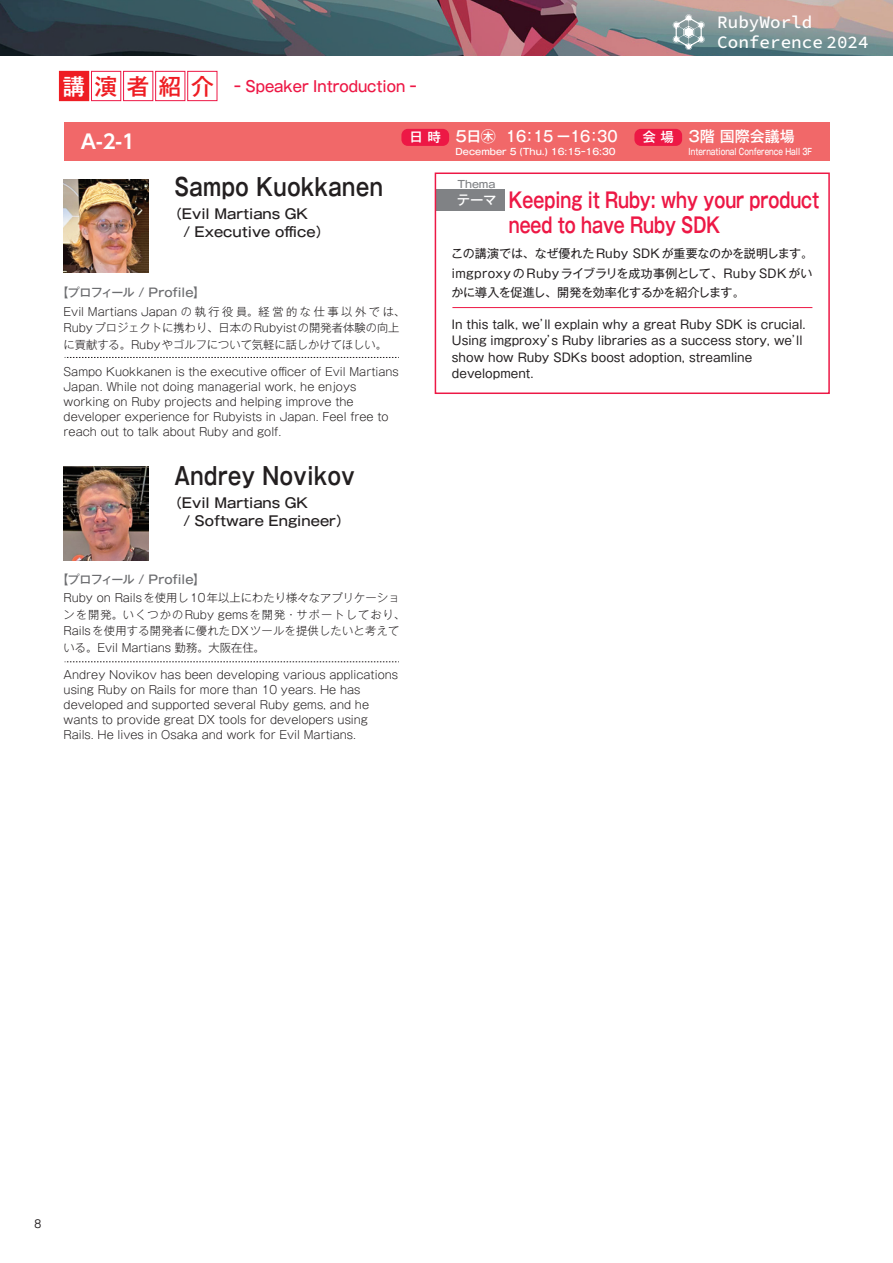
<style>
.page{position:relative;width:893px;height:1263px;background:#fff}
.page>*{position:absolute;margin:0;border:0;box-sizing:border-box;transform-origin:0 0}
.t1{font:700 24px "Gothic MB101 Pro De";letter-spacing:.03em;color:#231f20;scale:.8 1}
.t2{font:700 21px/25.5px "Gothic MB101 Pro De";color:#ed1845;scale:.76 1}
.t3{font:700 19.5px "UD Shin Go Pr 6 N De";color:#fff}
.t4{font:200 17.55px/20.2px "Source Code Roman";color:#fff}
.t5{font:500 15px "Gothic MB101 Pr 6";color:#ed1845;scale:.9 1}
.t6{font:500 15px "Gothic MB101 Pro";color:#fff}
.t7{font:500 13.5px/18px "Gothic MB101 Pro";color:#231f20}
.t8{font:500 13.5px "Gothic MB101 Pro";color:#fff}
.t9{font:12.75px "MOG Romaji A";color:#231f20}
.t10{font:12px/16.5px "Gothic MB101 Pro";color:#231f20;text-align:justify}
.t11{font:500 12px "Gothic MB101 Pro";letter-spacing:-.03em;color:#6c6d70}
.t12{font:300 11.25px/15px "Gothic MB101 Pro";color:#231f20}
.t13{font:500 10.2px "Gothic MB101 Pro";letter-spacing:-.01em;color:#808285}
.t14{font:500 9px "Gothic MB101 Pro";color:#fff;scale:.75 1}
.t15{font:500 9px "Gothic MB101 Pro";color:#fff}
.s1{font-family:"Gothic MB101 Pro";font-size:22.5px;color:#fff}
.s2{font-family:"Gothic MB101 Pro";font-size:22.5px;color:#ee1d23}
.s3{font-size:13.5px}
</style>
<div class="page">
<div style="left:64px;top:122px;width:765px;height:38px;background:#f16869"></div>
<div style="left:59px;top:71px;width:30px;height:30px;background:#ee1d23"></div>
<div style="left:91px;top:71px;width:30px;height:30px;border:1px solid #ed1845"></div>
<div style="left:123px;top:71px;width:30px;height:30px;border:1px solid #ed1845"></div>
<div style="left:155px;top:71px;width:30px;height:30px;border:1px solid #ed1845"></div>
<div style="left:187px;top:71px;width:30px;height:30px;border:1px solid #ed1845"></div>
<div style="left:435px;top:189px;width:70px;height:21px;background:#808285"></div>
<div style="left:435px;top:172px;width:395px;height:222px;border:2px solid #ed1845"></div>
<svg style="left:65px;top:357px;width:334px;height:1px"></svg>
<div style="left:634px;top:129px;width:48px;height:17px;background:#ed1845;border-radius:6px"></div>
<div style="left:401px;top:129px;width:48px;height:17px;background:#ed1845;border-radius:6px"></div>
<hr style="left:452px;top:307px;width:360px;height:1px;background:#ed1845">
<img style="left:64px;top:179px;width:85px;height:94px">
<img style="left:64px;top:467px;width:85px;height:93px">
<svg style="left:65px;top:661px;width:334px;height:1px"></svg>
<img style="left:0;top:0;width:893px;height:55px">
<svg style="left:673px;top:14px;width:32px;height:36px"></svg>
<h3 class="t5" style="left:63px;top:74px;width:395px"><span class="s1">講</span><span class="s2">演者紹介</span> ｰ Speaker Introduction ｰ</h3>
<h3 class="t4" style="left:717px;top:13px;width:153px">RubyWorld<br>Conference 2024</h3>
<p class="t8" style="left:409px;top:126px;width:33px">日 時</p>
<h3 class="t6" style="left:642px;top:124px;width:154px"><span class="s3">会 場</span> 3階 国際会議場</h3>
<p class="t15" style="left:455px;top:144px;width:162px">December 5 (Thu.) 16:15ｰ16:30</p>
<p class="t14" style="left:689px;top:144px;width:166px">International Conference Hall 3F</p>
<h3 class="t3" style="left:81px;top:126px;width:56px">A-2-1</h3>
<h3 class="t6" style="left:455px;top:124px;width:164px">5日㊍ 16：15 ー16：30</h3>
<h1 class="t1" style="left:174px;top:167px;width:262px">Sampo Kuokkanen</h1>
<p class="t7" style="left:183px;top:203px;width:147px;text-indent:-15px">（Evil Martians GK<br>/ Executive office）</p>
<p class="t13" style="left:457px;top:175px;width:39px">Thema</p>
<h2 class="t2" style="left:509px;top:185px;width:410px">Keeping it Ruby: why your product need to have Ruby SDK</h2>
<p class="t8" style="left:457px;top:189px;width:41px">テーマ</p>
<p class="t11" style="left:56px;top:283px;width:150px">【プロフィール / Profile】</p>
<p class="t12" style="left:64px;top:301px;width:343px;line-height:16.5px">Evil Martians Japan の執行役員。経営的な仕事以外では、<br>Rubyプロジェクトに携わり、日本のRubyistの開発者体験の向上に貢献する。Rubyやゴルフについて気軽に話しかけてほしい。</p>
<p class="t12" style="left:64px;top:362px;width:337px">Sampo Kuokkanen is the executive officer of Evil Martians Japan. While not doing managerial work, he enjoys working on Ruby projects and helping improve the developer experience for Rubyists in Japan. Feel free to reach out to talk about Ruby and golf.</p>
<h1 class="t1" style="left:174px;top:456px;width:227px">Andrey Novikov</h1>
<p class="t7" style="left:183px;top:492px;width:168px;text-indent:-15px">（Evil Martians GK<br>/ Software Engineer）</p>
<p class="t11" style="left:56px;top:570px;width:150px">【プロフィール / Profile】</p>
<p class="t12" style="left:64px;top:588px;width:343px;line-height:16.5px">Ruby on Railsを使用し10年以上にわたり様々なアプリケーションを開発。いくつかのRuby gemsを開発・サポートしており、Railsを使用する開発者に優れたDXツールを提供したいと考えている。Evil Martians 勤務。大阪在住。</p>
<p class="t12" style="left:64px;top:666px;width:336px">Andrey Novikov has been developing various applications using Ruby on Rails for more than 10 years. He has developed and supported several Ruby gems, and he wants to provide great DX tools for developers using Rails. He lives in Osaka and work for Evil Martians.</p>
<p class="t10" style="left:451px;top:242px;width:364px;line-height:19.5px">この講演では、なぜ優れたRuby SDKが重要なのかを説明します。imgproxyのRubyライブラリを成功事例として、Ruby SDKがいかに導入を促進し、開発を効率化するかを紹介します。</p>
<p class="t10" style="left:452px;top:314px;width:355px;text-align:left">In this talk, we’ll explain why a great Ruby SDK is crucial.<br>Using imgproxy’s Ruby libraries as a success story, we’ll show how Ruby SDKs boost adoption, streamline development.</p>
<p class="t9" style="left:34px;top:1216px;width:9px">8</p>
</div>
